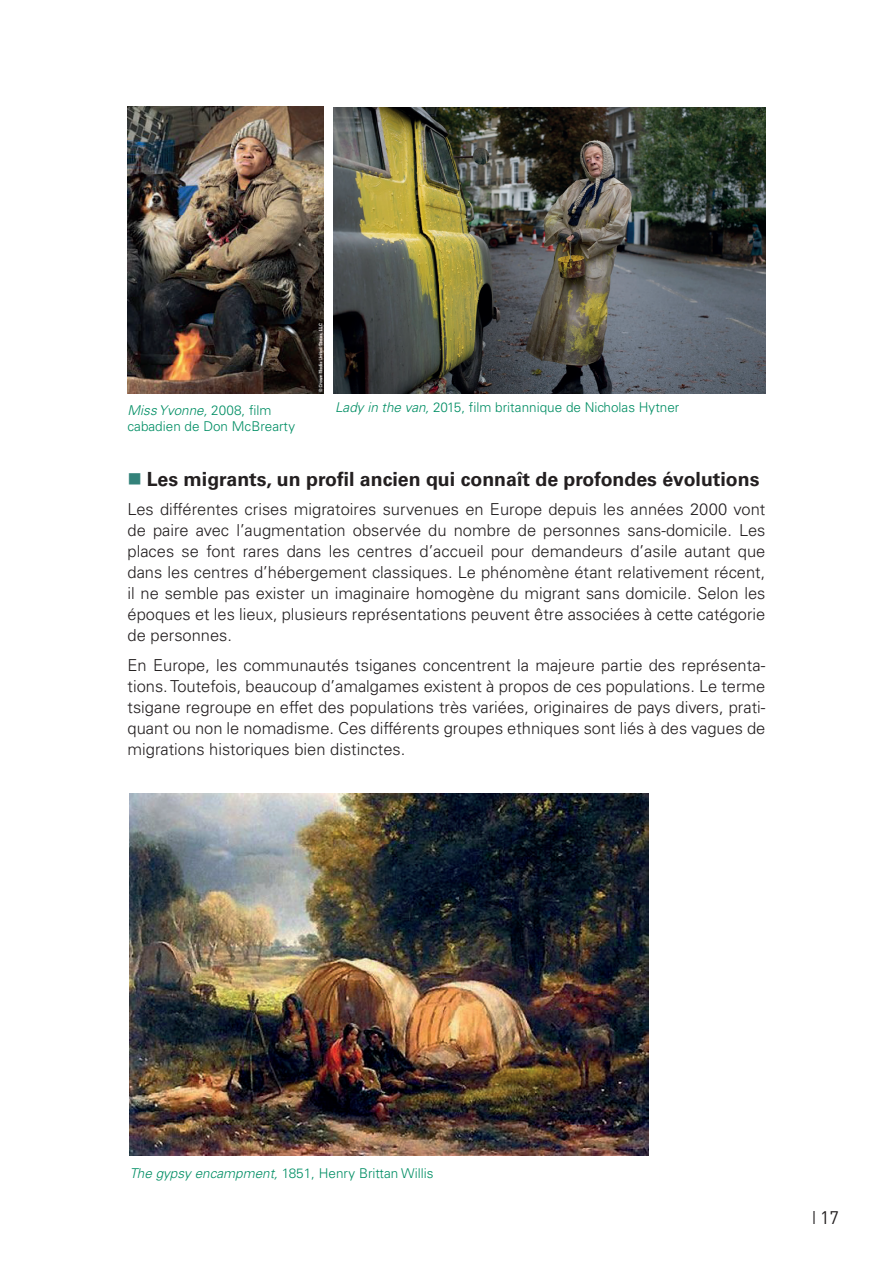
<style>
.page{position:relative;width:893px;height:1263px;background:#fff}
.page>*{position:absolute;margin:0;border:0;box-sizing:border-box;transform-origin:0 0}
.t1{font:700 19.5px "Univers LT Std";color:#231f20}
.t2{font:18px "DIN";color:#231f20}
.t3{font:300 16.5px/21px "Univers LT Std";color:#231f20;text-align:justify}
.t4{font:300 13.5px/16.2px "Univers LT Std";color:#008e64}
.s1{font-style:italic}
.s2{color:#33827a}
.s3{font-family:"Univers LT Std";font-weight:300;font-stretch:condensed}
</style>
<div class="page">
<img style="left:128px;top:106px;width:196px;height:287px">
<img style="left:333px;top:108px;width:432px;height:285px">
<img style="left:130px;top:793px;width:519px;height:362px">
<p class="t4" style="left:128px;top:402px;width:169px"><span class="s1">Miss Yvonne,</span> 2008, film cabadien de Don McBrearty</p>
<p class="t4" style="left:335px;top:400px;width:346px"><span class="s1">Lady in the van,</span> 2015, film britannique de Nicholas Hytner</p>
<p class="t1" style="left:128px;top:467px;width:633px"><span class="s2">■</span> Les migrants, un profil ancien qui connaît de profondes évolutions</p>
<p class="t3" style="left:128px;top:499px;width:639px">Les différentes crises migratoires survenues en Europe depuis les années 2000 vont de paire avec l’augmentation observée du nombre de personnes sans-domicile. Les places se font rares dans les centres d’accueil pour demandeurs d’asile autant que dans les centres d’hébergement classiques. Le phénomène étant relativement récent, il ne semble pas exister un imaginaire homogène du migrant sans domicile. Selon les époques et les lieux, plusieurs représentations peuvent être associées à cette catégorie de personnes.</p>
<p class="t3" style="left:128px;top:654px;width:639px">En Europe, les communautés tsiganes concentrent la majeure partie des représenta&shy;tions. Toutefois, beaucoup d’amalgames existent à propos de ces populations. Le terme tsigane regroupe en effet des populations très variées, originaires de pays divers, prati&shy;quant ou non le nomadisme. Ces différents groupes ethniques sont liés à des vagues de migrations historiques bien distinctes.</p>
<p class="t4" style="left:130px;top:1165px;width:305px"><span class="s1">The gypsy encampment,</span> 1851, Henry Brittan Willis</p>
<p class="t2" style="left:812px;top:1206px;width:28px"><span class="s3">l</span> 17</p>
</div>
